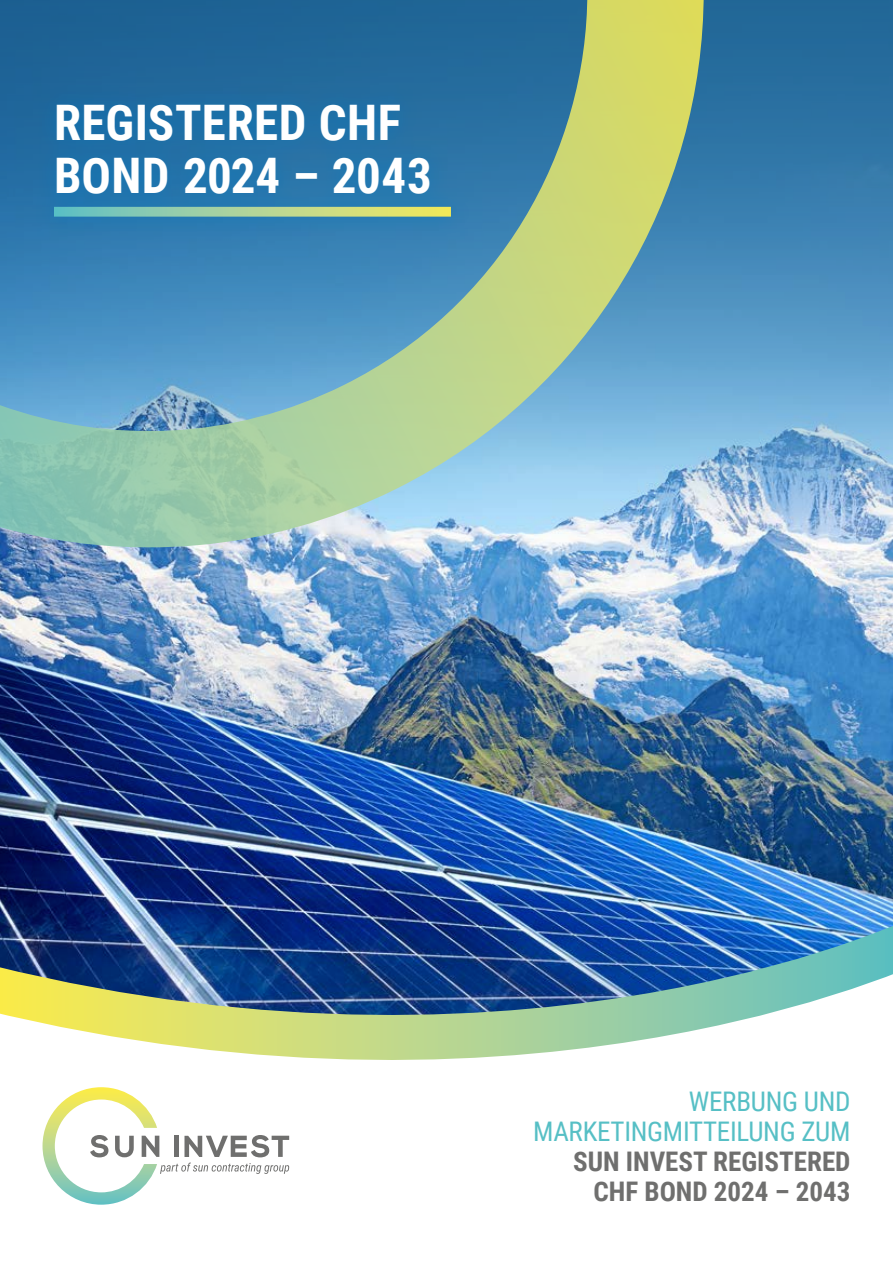
<style>
.page{position:relative;width:893px;height:1263px;background:#fff}
.page>*{position:absolute;margin:0;border:0;box-sizing:border-box;transform-origin:0 0}
.t1{font:700 49.05px/52.7px "Roboto Condensed";letter-spacing:.01em;color:#fff}
.t2{font:700 27px/30px "Roboto Condensed";color:#6f6f6e;text-align:right}
.t3{font:27px/30px "Roboto Condensed";letter-spacing:-.01em;color:#56bfc5;text-align:right}
</style>
<div class="page">
<img style="left:0;top:546px;width:893px;height:343px">
<svg style="left:704px;top:0;width:189px;height:546px;background:#5491bd"></svg>
<img style="left:0;top:889px;width:893px;height:171px">
<svg style="left:0;top:0;width:704px;height:561px;background:#73a7af"></svg>
<svg style="left:43px;top:1087px;width:246px;height:118px"></svg>
<div style="left:34px;top:85px;width:437px;height:152px;background:#007bc2;opacity:.6"></div>
<svg style="left:54px;top:207px;width:397px;height:10px;background:#a9d096"></svg>
<p class="t1" style="left:54px;top:95px;width:379px">REGISTERED CHF<br>BOND 2024 – 2043</p>
<p class="t3" style="left:533px;top:1085px;width:319px">WERBUNG UND<br>MARKETINGMITTEILUNG ZUM</p>
<p class="t2" style="left:573px;top:1145px;width:279px">SUN INVEST REGISTERED<br>CHF BOND 2024 – 2043</p>
</div>
